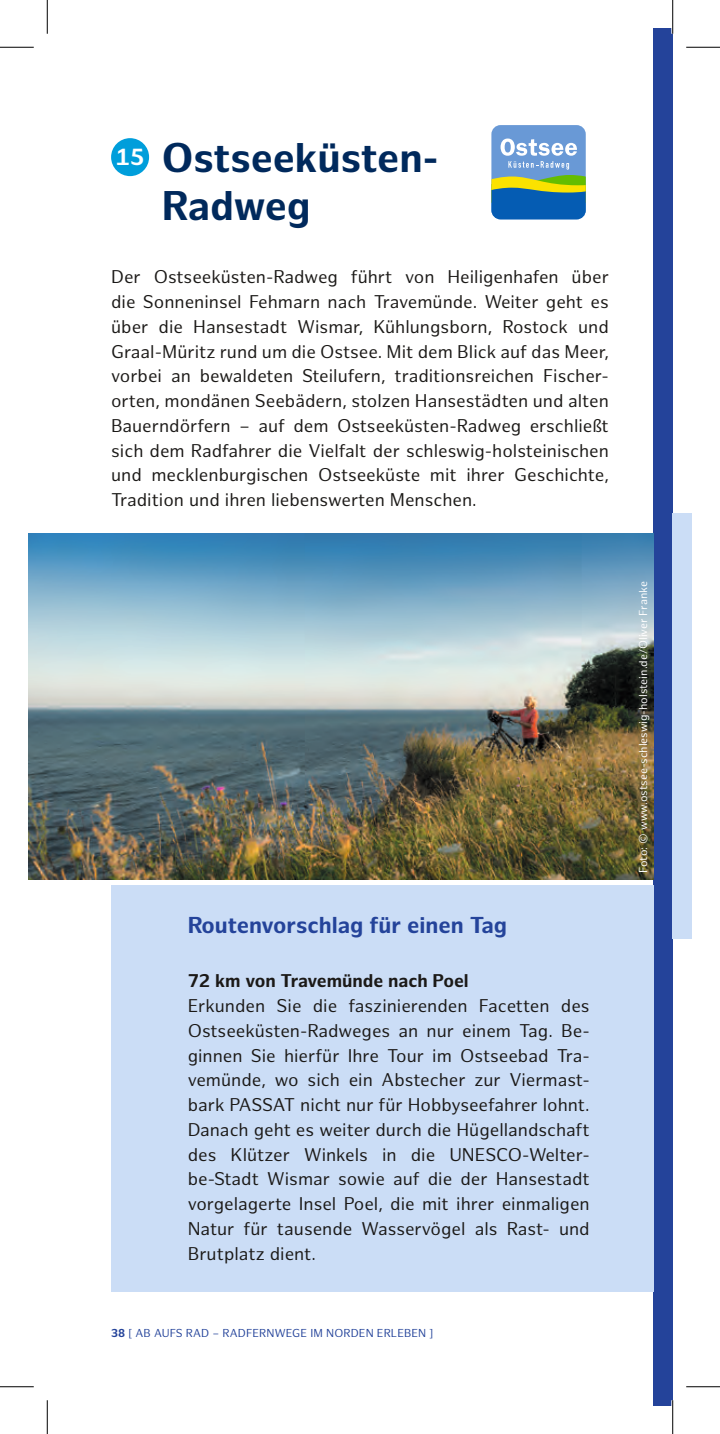
<style>
.page{position:relative;width:720px;height:1434px;background:#fff}
.page>*{position:absolute;margin:0;border:0;box-sizing:border-box;transform-origin:0 0}
.t1{font:700 40.5px/48.6px "Hamburg Sans";letter-spacing:-.005em;color:#00295c}
.t2{font:700 22.72px "Hamburg Sans";color:#fff}
.t3{font:700 22.5px "Hamburg Sans";color:#24439a}
.t4{font:18px/24.8px "Hamburg Sans";color:#1b1917;text-align:justify}
.t5{font:700 18px "Hamburg Sans";color:#1b1917}
.t6{font:11.25px "Hamburg Sans";color:#fff}
.t7{font:11.25px "Hamburg Sans";letter-spacing:.01em;color:#24439a}
.s1{font-weight:700}
</style>
<div class="page">
<div style="left:653px;top:28px;width:19px;height:1378px;background:#24439a"></div>
<img style="left:28px;top:533px;width:625px;height:346px">
<div style="left:111px;top:885px;width:542px;height:406px;background:#cbddf6"></div>
<div style="left:491px;top:125px;width:94px;height:94px;background:#6999d6;border-radius:9px"></div>
<svg style="left:491px;top:139px;width:94px;height:80px"></svg>
<div style="left:111px;top:138px;width:38px;height:38px;background:#009edb;border-radius:50%"></div>
<div style="left:672px;top:513px;width:19px;height:426px;background:#cbddf6"></div>
<hr style="left:671px;top:0;width:3px;height:34px;background:#fff">
<hr style="left:671px;top:1400px;width:3px;height:34px;background:#fff">
<hr style="left:0;top:47px;width:34px;height:1px;background:#000">
<hr style="left:686px;top:47px;width:34px;height:1px;background:#000">
<hr style="left:0;top:1386px;width:34px;height:1px;background:#000">
<hr style="left:686px;top:1386px;width:34px;height:1px;background:#000">
<hr style="left:47px;top:0;width:1px;height:34px;background:#000">
<hr style="left:47px;top:1400px;width:1px;height:34px;background:#000">
<hr style="left:672px;top:0;width:1px;height:34px;background:#000">
<hr style="left:672px;top:1400px;width:1px;height:34px;background:#000">
<p class="t2" style="left:116px;top:144px;width:30px">15</p>
<h1 class="t1" style="left:162px;top:134px;width:278px">Ostseeküsten-<br>Radweg</h1>
<p class="t4" style="left:111px;top:265px;width:499px">Der Ostseeküsten-Radweg führt von Heiligenhafen über die Sonneninsel Fehmarn nach Travemünde. Weiter geht es über die Hansestadt Wismar, Kühlungsborn, Rostock und Graal-Müritz rund um die Ostsee. Mit dem Blick auf das Meer, vorbei an bewaldeten Steilufern, traditionsreichen Fischer&shy;orten, mondänen Seebädern, stolzen Hansestädten und alten Bauerndörfern – auf dem Ostseeküsten-Radweg erschließt sich dem Radfahrer die Vielfalt der schleswig-holsteinischen und mecklenburgischen Ostseeküste mit ihrer Geschichte, Tradition und ihren liebenswerten Menschen.</p>
<p class="t3" style="left:188px;top:912px;width:321px">Routenvorschlag für einen Tag</p>
<p class="t5" style="left:188px;top:971px;width:282px">72 km von Travemünde nach Poel</p>
<p class="t4" style="left:188px;top:994px;width:403px">Erkunden Sie die faszinierenden Facetten des Ostseeküsten-Radweges an nur einem Tag. Be&shy;ginnen Sie hierfür Ihre Tour im Ostseebad Tra&shy;vemünde, wo sich ein Abstecher zur Viermast&shy;bark PASSAT nicht nur für Hobbyseefahrer lohnt.<br>Danach geht es weiter durch die Hügellandschaft des Klützer Winkels in die UNESCO-Welter&shy;be-Stadt Wismar sowie auf die der Hansestadt vorgelagerte Insel Poel, die mit ihrer einmaligen Natur für tausende Wasservögel als Rast- und Brutplatz dient.</p>
<p class="t7" style="left:111px;top:1327px;width:323px"><span class="s1">38</span> [ AB AUFS RAD – RADFERNWEGE IM NORDEN ERLEBEN ]</p>
<p class="t6" style="left:636px;top:873px;width:293px;rotate:-90deg">Foto: © www.ostsee-schleswig-holstein.de/Oliver Franke</p>
</div>
